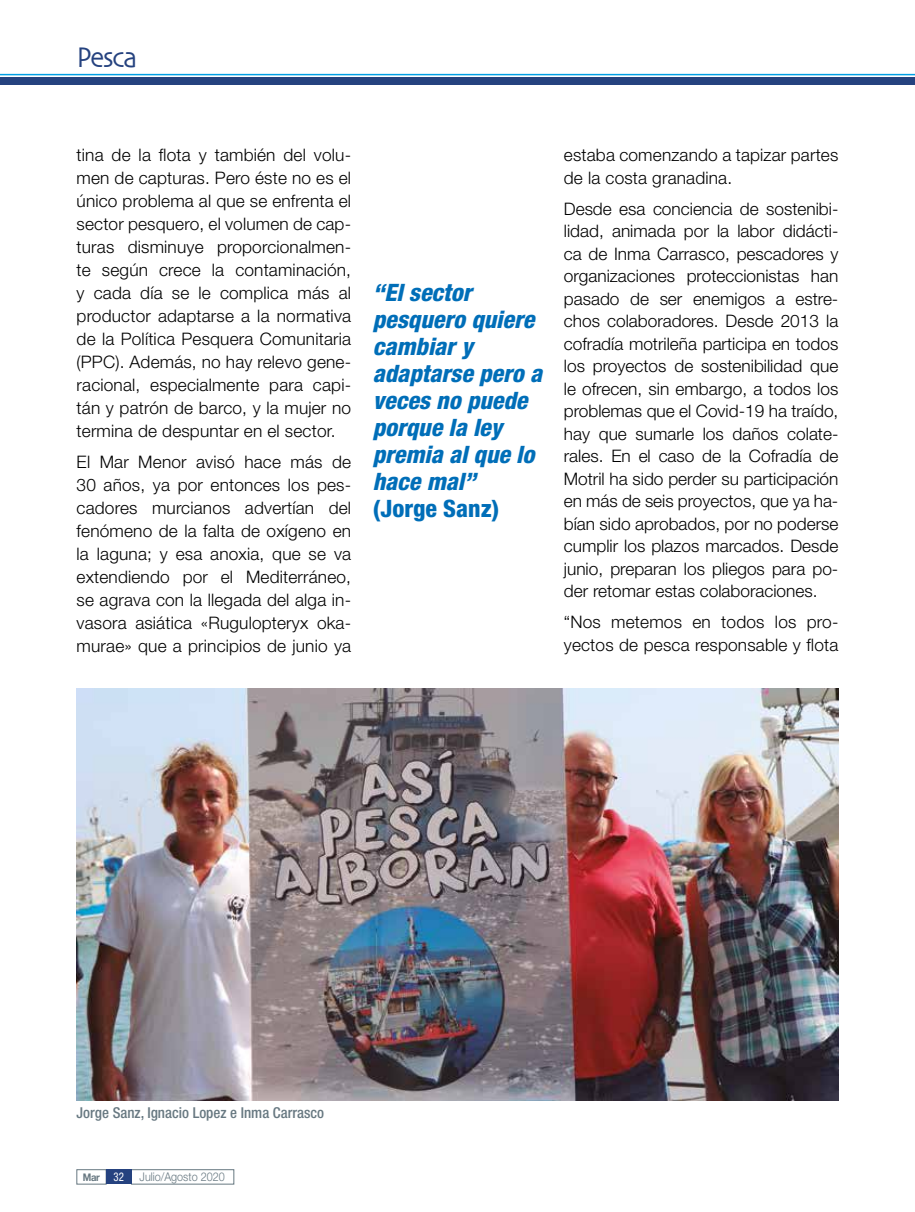
<style>
.page{position:relative;width:915px;height:1212px;background:#fff}
.page>*{position:absolute;margin:0;border:0;box-sizing:border-box;transform-origin:0 0}
.t1{font:29.7px "Skia";letter-spacing:-.05em;color:#25427f;scale:.91 1}
.t2{font:italic 800 condensed 24px/27px "Helvetica Neue LT Std";color:#006eb8}
.t3{font:800 condensed 24px "Helvetica Neue LT Std";color:#006eb8}
.t4{font:300 17.25px/23px "Helvetica Neue LT Std";letter-spacing:.01em;color:#000;text-align:justify}
.t5{font:500 condensed 15px "Helvetica Neue LT Std";color:#677881}
.t6{font:300 12px "Helvetica Neue LT Std";color:#677881;scale:.9 1}
.t7{font:700 10.5px "Helvetica Neue LT Std";color:#677881;scale:.9 1}
.s1{font-weight:400;font-stretch:condensed;font-size:12px;color:#fff}
</style>
<div class="page">
<div style="left:131px;top:1169px;width:103px;height:15px;border:1px solid #677881"></div>
<div style="left:77px;top:1169px;width:29px;height:15px;border:1px solid #677881"></div>
<div style="left:106px;top:1169px;width:26px;height:15px;background:#25427f"></div>
<hr style="left:0;top:74px;width:914px;height:1px;background:#009fe3">
<div style="left:0;top:77px;width:914px;height:8px;background:#25427f"></div>
<img style="left:77px;top:688px;width:761px;height:413px">
<h1 class="t1" style="left:77px;top:39px;width:68px">Pesca</h1>
<p class="t4" style="left:77px;top:143px;width:276px">tina de la flota y también del volu&shy;men de capturas. Pero éste no es el único problema al que se enfrenta el sector pesquero, el volumen de cap&shy;turas disminuye proporcionalmen&shy;te según crece la contaminación, y cada día se le complica más al productor adaptarse a la normativa de la Política Pesquera Comunitaria (PPC). Además, no hay relevo gene&shy;racional, especialmente para capi&shy;tán y patrón de barco, y la mujer no termina de despuntar en el sector.</p>
<p class="t4" style="left:77px;top:450px;width:276px">El Mar Menor avisó hace más de 30 años, ya por entonces los pes&shy;cadores murcianos advertían del fenómeno de la falta de oxígeno en la laguna; y esa anoxia, que se va extendiendo por el Mediterráneo, se agrava con la llegada del alga in&shy;vasora asiática «Rugulopteryx oka&shy;murae» que a principios de junio ya</p>
<h2 class="t2" style="left:373px;top:279px;width:171px">“El sector pesquero quiere cambiar y adaptarse pero a veces no puede porque la ley premia al que lo hace mal”</h2>
<h2 class="t3" style="left:373px;top:493px;width:128px">(Jorge Sanz)</h2>
<p class="t4" style="left:563px;top:144px;width:276px;line-height:22.5px">estaba comenzando a tapizar partes de la costa granadina.</p>
<p class="t4" style="left:563px;top:197px;width:276px;line-height:22.5px">Desde esa conciencia de sostenibi&shy;lidad, animada por la labor didácti&shy;ca de Inma Carrasco, pescadores y organizaciones proteccionistas han pasado de ser enemigos a estre&shy;chos colaboradores. Desde 2013 la cofradía motrileña participa en todos los proyectos de sostenibilidad que le ofrecen, sin embargo, a todos los problemas que el Covid-19 ha traído, hay que sumarle los daños colate&shy;rales. En el caso de la Cofradía de Motril ha sido perder su participación en más de seis proyectos, que ya ha&shy;bían sido aprobados, por no poderse cumplir los plazos marcados. Desde junio, preparan los pliegos para po&shy;der retomar estas colaboraciones.</p>
<p class="t4" style="left:563px;top:610px;width:276px;line-height:22.5px">“Nos metemos en todos los pro&shy;yectos de pesca responsable y flota</p>
<p class="t5" style="left:77px;top:1104px;width:249px">Jorge Sanz, Ignacio Lopez e Inma Carrasco</p>
<p class="t7" style="left:83px;top:1171px;width:47px">Mar <span class="s1">32</span></p>
<p class="t6" style="left:140px;top:1169px;width:96px">Julio/Agosto 2020</p>
</div>
